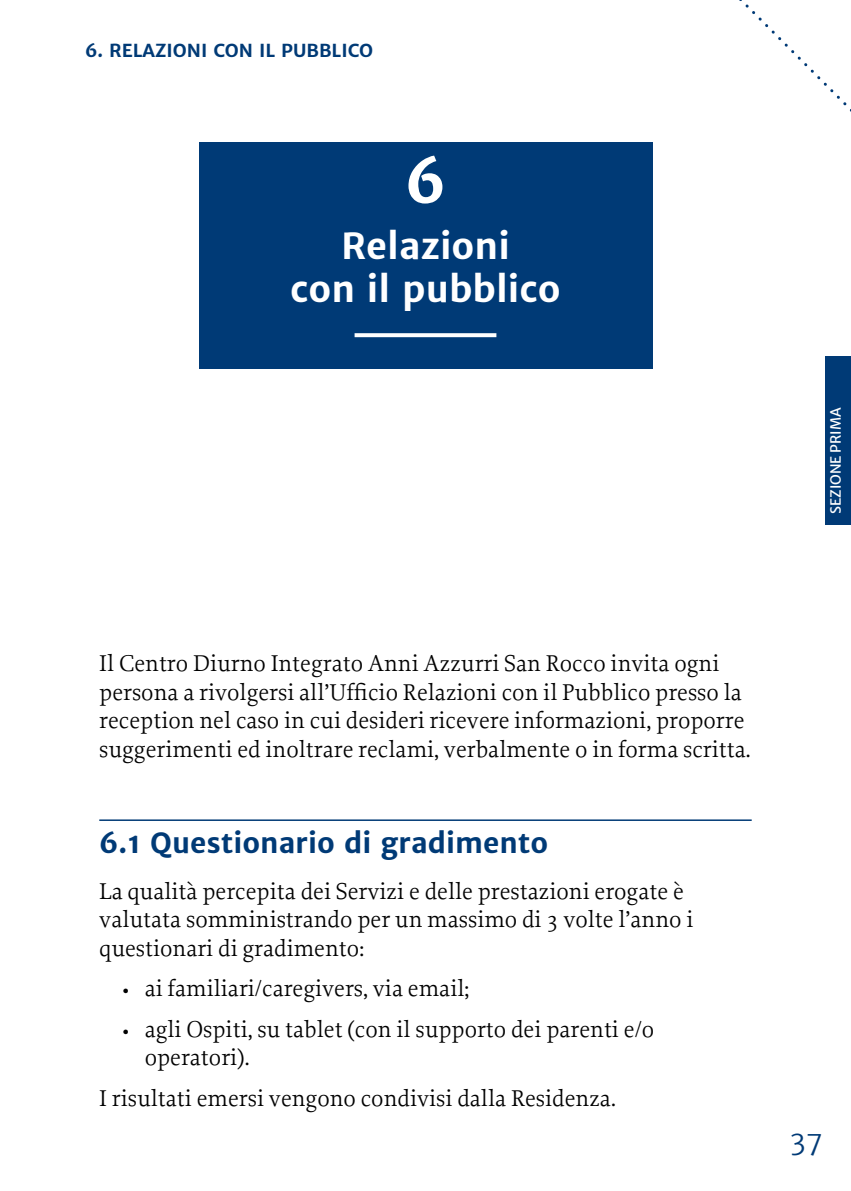
<style>
.page{position:relative;width:851px;height:1191px;background:#fff}
.page>*{position:absolute;margin:0;border:0;box-sizing:border-box;transform-origin:0 0}
.t1{font:700 60px "Merriweather Sans";color:#fff}
.t2{font:700 36px/43.2px "Merriweather Sans";color:#fff;text-align:center}
.t3{font:700 28px "Merriweather Sans";color:#003a76}
.t4{font:300 28px "Merriweather Sans";color:#003a76}
.t5{font:24px/28.8px "Proforma";color:#000}
.t6{font:700 18px "Merriweather Sans";color:#003a76}
.t7{font:14px "Merriweather Sans";color:#fff}
</style>
<div class="page">
<svg style="left:652px;top:0;width:199px;height:203px"></svg>
<div style="left:824px;top:356px;width:26px;height:168px;background:#003a76"></div>
<div style="left:198px;top:142px;width:454px;height:227px;background:#003a76"></div>
<svg style="left:354px;top:333px;width:142px;height:4px"></svg>
<hr style="left:99px;top:819px;width:652px;height:2px;background:#003a76">
<p class="t6" style="left:85px;top:38px;width:289px">6. RELAZIONI CON IL PUBBLICO</p>
<h1 class="t1" style="left:404px;top:142px;width:43px">6</h1>
<h2 class="t2" style="left:290px;top:224px;width:272px">Relazioni<br>con il pubblico</h2>
<p class="t7" style="left:823px;top:514px;width:108px;rotate:-90deg">SEZIONE PRIMA</p>
<p class="t5" style="left:99px;top:648px;width:653px">Il Centro Diurno Integrato Anni Azzurri San Rocco invita ogni persona a rivolgersi all’Ufficio Relazioni con il Pubblico presso la reception nel caso in cui desideri ricevere informazioni, proporre suggerimenti ed inoltrare reclami, verbalmente o in forma scritta.</p>
<p class="t3" style="left:99px;top:825px;width:450px">6.1 Questionario di gradimento</p>
<p class="t5" style="left:99px;top:876px;width:595px">La qualità percepita dei Servizi e delle prestazioni erogate è valutata somministrando per un massimo di 3 volte l’anno i questionari di gradimento:</p>
<p class="t5" style="left:122px;top:973px;width:349px">• ai familiari/caregivers, via email;</p>
<p class="t5" style="left:145px;top:1014px;width:511px;text-indent:-23px">• agli Ospiti, su tablet (con il supporto dei parenti e/o operatori).</p>
<p class="t5" style="left:99px;top:1083px;width:518px">I risultati emersi vengono condivisi dalla Residenza.</p>
<p class="t4" style="left:790px;top:1123px;width:34px">37</p>
</div>
